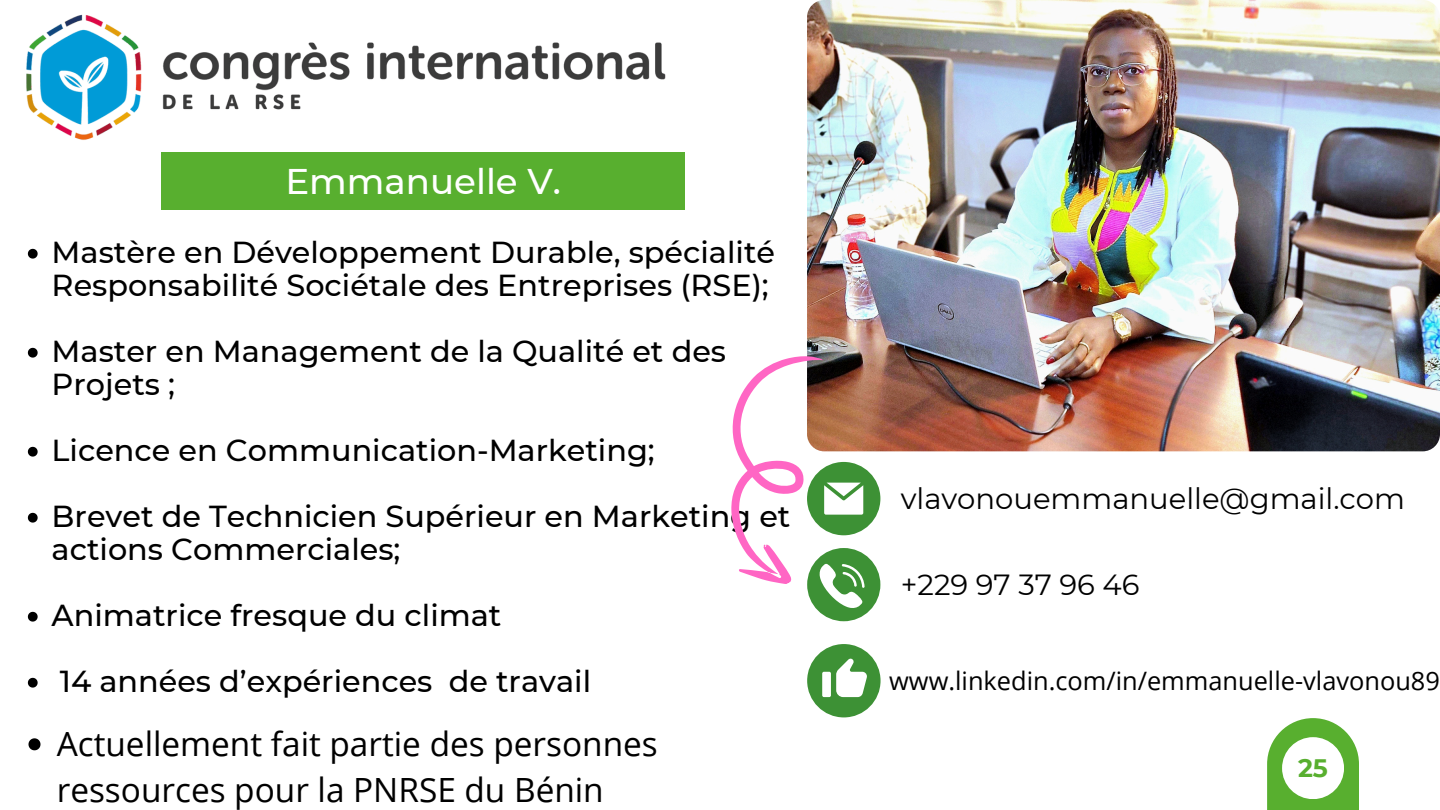
<style>
.page{position:relative;width:1440px;height:810px;background:#fff}
.page>*{position:absolute;margin:0;border:0;box-sizing:border-box;transform-origin:0 0}
.t1{font:500 35.6px "Montserrat";color:#fff}
.t2{font:33.4px/46.5px "Open Sans";color:#000}
.t3{font:500 30.3px/33px "Montserrat";color:#000}
.t4{font:29.1px "Montserrat";color:#000}
.t5{font:25.4px "Open Sans";color:#000}
.t6{font:700 25.2px "Montserrat";color:#58af2f}
</style>
<div class="page">
<div style="left:161px;top:152px;width:524px;height:58px;background:#58af2f"></div>
<img style="left:807px;top:0;width:633px;height:451px;border-radius:17px">
<svg style="left:1267px;top:718px;width:92px;height:92px;fill:#58af2f"></svg>
<div style="left:1282px;top:737px;width:62px;height:62px;background:#fff;border-radius:50%"></div>
<svg style="left:28px;top:249px;width:10px;height:10px"></svg>
<svg style="left:28px;top:348px;width:10px;height:10px"></svg>
<svg style="left:28px;top:447px;width:10px;height:10px"></svg>
<svg style="left:28px;top:513px;width:10px;height:10px"></svg>
<svg style="left:28px;top:612px;width:10px;height:10px"></svg>
<svg style="left:28px;top:678px;width:10px;height:10px"></svg>
<img style="left:26px;top:14px;width:640px;height:126px">
<svg style="left:28px;top:738px;width:12px;height:12px"></svg>
<svg style="left:807px;top:644px;width:74px;height:73px"></svg>
<svg style="left:811px;top:601px;width:66px;height:20px"></svg>
<svg style="left:731px;top:341px;width:177px;height:260px"></svg>
<p class="t1" style="left:285px;top:159px;width:277px">Emmanuelle V.</p>
<h1 class="t3" style="left:52px;top:236px;width:725px">Mastère en Développement Durable, spécialité<br>Responsabilité Sociétale des Entreprises (RSE);</h1>
<p class="t3" style="left:52px;top:335px;width:676px">Master en Management de la Qualité et des<br>Projets ;</p>
<p class="t3" style="left:52px;top:434px;width:605px">Licence en Communication-Marketing;</p>
<p class="t3" style="left:52px;top:500px;width:740px">Brevet de Technicien Supérieur en Marketing et actions Commerciales;</p>
<p class="t3" style="left:52px;top:599px;width:451px">Animatrice fresque du climat</p>
<p class="t3" style="left:60px;top:665px;width:533px">14 années d’expériences de travail</p>
<p class="t2" style="left:57px;top:719px;width:603px">Actuellement fait partie des personnes ressources pour la PNRSE du Bénin</p>
<h3 class="t4" style="left:901px;top:481px;width:506px">vlavonouemmanuelle@gmail.com</h3>
<p class="t4" style="left:901px;top:567px;width:240px">+229 97 37 96 46</p>
<h3 class="t5" style="left:889px;top:663px;width:552px">www.linkedin.com/in/emmanuelle-vlavonou89</h3>
<p class="t6" style="left:1298px;top:752px;width:31px">25</p>
</div>
